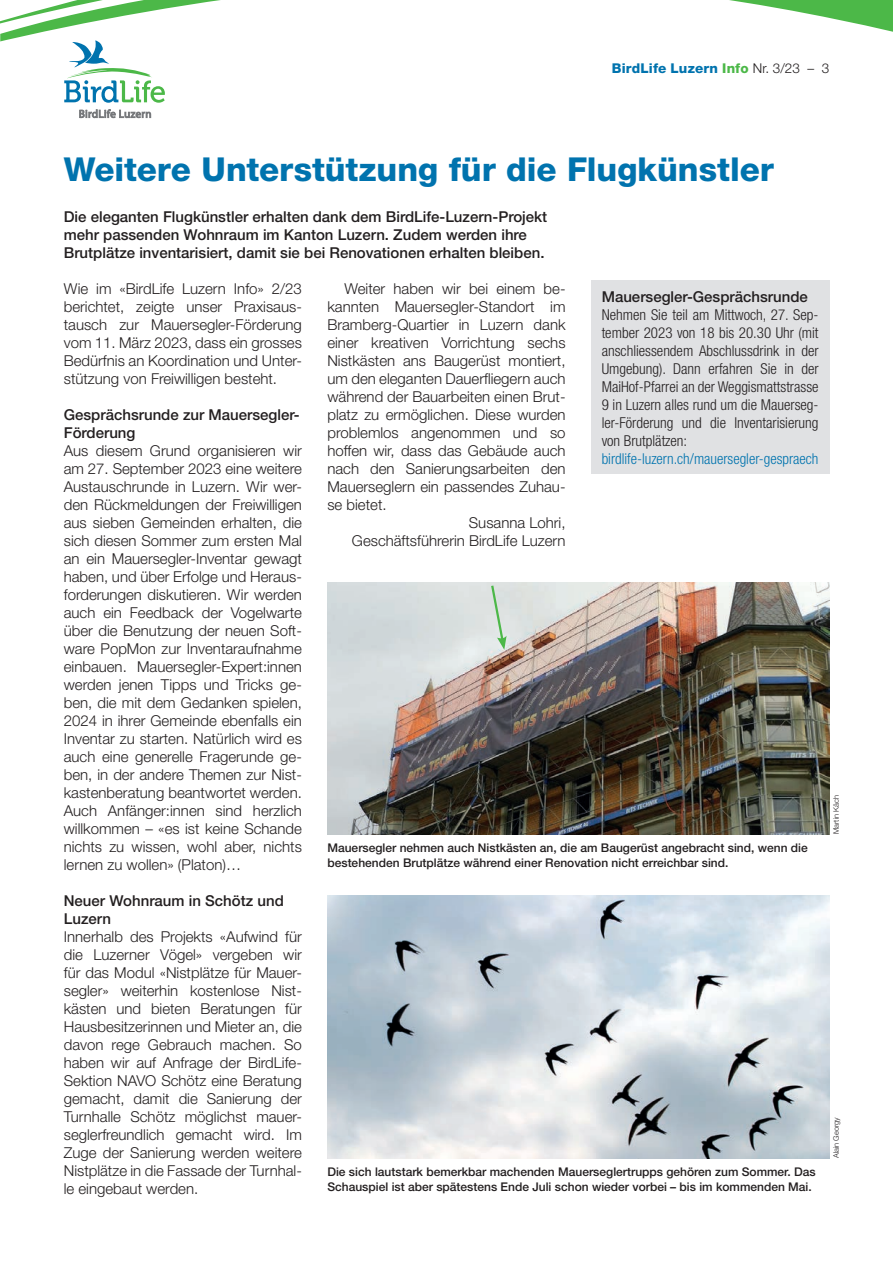
<style>
.page{position:relative;width:893px;height:1263px;background:#fff}
.page>*{position:absolute;margin:0;border:0;box-sizing:border-box;transform-origin:0 0}
.t1{font:800 33px "Helvetica Neue LT Std";color:#0073ae}
.t2{font:300 15px/18px "Helvetica Neue LT Std";color:#231f20;text-align:justify}
.t3{font:500 15px/18px "Helvetica Neue LT Std";color:#231f20}
.t4{font:300 condensed 15px/18px "Helvetica Neue LT Std";color:#231f20;text-align:justify}
.t5{font:300 condensed 15px "Helvetica Neue LT Std";color:#0073ae}
.t6{font:800 13.5px "Helvetica Neue LT Std";letter-spacing:.01em;color:#0073ae}
.t7{font:500 12px/14.4px "Helvetica Neue LT Std";color:#231f20}
.t8{font:300 7.5px "Helvetica Neue LT Std";color:#231f20}
.s1{color:#4cb848}
.s2{font-weight:300;color:#231f20}
</style>
<div class="page">
<svg style="left:165px;top:0;width:728px;height:32px"></svg>
<svg style="left:0;top:0;width:165px;height:103px"></svg>
<svg style="left:79px;top:109px;width:72px;height:10px"></svg>
<img style="left:327px;top:895px;width:502px;height:263px">
<img style="left:327px;top:582px;width:502px;height:252px">
<svg style="left:490px;top:583px;width:17px;height:67px"></svg>
<div style="left:591px;top:280px;width:238px;height:194px;background:#e0e1e3"></div>
<p class="t6" style="left:612px;top:61px;width:219px">BirdLife Luzern <span class="s1">Info</span> <span class="s2">Nr. 3/23 – 3</span></p>
<h1 class="t1" style="left:64px;top:150px;width:712px">Weitere Unterstützung für die Flugkünstler</h1>
<p class="t3" style="left:64px;top:208px;width:485px">Die eleganten Flugkünstler erhalten dank dem BirdLife-Luzern-Projekt mehr passenden Wohnraum im Kanton Luzern. Zudem werden ihre<br>Brutplätze inventarisiert, damit sie bei Renovationen erhalten bleiben.</p>
<p class="t2" style="left:64px;top:279px;width:240px">Wie im «BirdLife Luzern Info» 2/23 berichtet, zeigte unser Praxisaus&shy;tausch zur Mauersegler-Förderung vom 11. März 2023, dass ein grosses Bedürfnis an Koordination und Unter&shy;stützung von Freiwilligen besteht.</p>
<p class="t3" style="left:64px;top:406px;width:237px">Gesprächsrunde zur Mauersegler-<br>Förderung</p>
<p class="t2" style="left:64px;top:441px;width:240px">Aus diesem Grund organisieren wir am 27. September 2023 eine weitere Austauschrunde in Luzern. Wir wer&shy;den Rückmeldungen der Freiwilligen aus sieben Gemeinden erhalten, die sich diesen Sommer zum ersten Mal an ein Mauersegler-Inventar gewagt haben, und über Erfolge und Heraus&shy;forderungen diskutieren. Wir werden auch ein Feedback der Vogelwarte über die Benutzung der neuen Soft&shy;ware PopMon zur Inventaraufnahme einbauen. Mauersegler-Expert:innen werden jenen Tipps und Tricks ge&shy;ben, die mit dem Gedanken spielen, 2024 in ihrer Gemeinde ebenfalls ein Inventar zu starten. Natürlich wird es auch eine generelle Fragerunde ge&shy;ben, in der andere Themen zur Nist&shy;kastenberatung beantwortet werden.<br>Auch Anfänger:innen sind herzlich willkommen – «es ist keine Schande nichts zu wissen, wohl aber, nichts lernen zu wollen» (Platon)…</p>
<p class="t3" style="left:64px;top:892px;width:222px">Neuer Wohnraum in Schötz und<br>Luzern</p>
<p class="t2" style="left:64px;top:927px;width:240px">Innerhalb des Projekts «Aufwind für die Luzerner Vögel» vergeben wir für das Modul «Nistplätze für Mauer&shy;segler» weiterhin kostenlose Nist&shy;kästen und bieten Beratungen für Hausbesitzerinnen und Mieter an, die davon rege Gebrauch machen. So haben wir auf Anfrage der BirdLife-Sektion NAVO Schötz eine Beratung gemacht, damit die Sanierung der Turnhalle Schötz möglichst mauer&shy;seglerfreundlich gemacht wird. Im Zuge der Sanierung werden weitere Nistplätze in die Fassade der Turnhal&shy;le eingebaut werden.</p>
<p class="t2" style="left:344px;top:279px;width:223px">Weiter haben wir bei einem be-</p>
<p class="t2" style="left:327px;top:297px;width:240px">kannten Mauersegler-Standort im</p>
<p class="t2" style="left:327px;top:315px;width:240px">Bramberg-Quartier in Luzern dank</p>
<p class="t2" style="left:327px;top:333px;width:240px">einer kreativen Vorrichtung sechs</p>
<p class="t2" style="left:327px;top:351px;width:240px">Nistkästen ans Baugerüst montiert,</p>
<p class="t2" style="left:327px;top:369px;width:240px">um den eleganten Dauerfliegern auch</p>
<p class="t2" style="left:327px;top:387px;width:240px">während der Bauarbeiten einen Brut-</p>
<p class="t2" style="left:327px;top:405px;width:240px">platz zu ermöglichen. Diese wurden</p>
<p class="t2" style="left:327px;top:423px;width:240px">problemlos angenommen und so</p>
<p class="t2" style="left:327px;top:441px;width:240px">hoffen wir, dass das Gebäude auch</p>
<p class="t2" style="left:327px;top:459px;width:240px">nach den Sanierungsarbeiten den</p>
<p class="t2" style="left:327px;top:477px;width:240px">Mauerseglern ein passendes Zuhau-</p>
<p class="t2" style="left:327px;top:495px;width:61px">se bietet.</p>
<p class="t2" style="left:469px;top:513px;width:98px">Susanna Lohri,</p>
<p class="t2" style="left:352px;top:531px;width:215px">Geschäftsführerin BirdLife Luzern</p>
<p class="t3" style="left:602px;top:287px;width:208px">Mauersegler-Gesprächsrunde</p>
<p class="t4" style="left:602px;top:305px;width:218px">Nehmen Sie teil am Mittwoch, 27. Sep&shy;tember 2023 von 18 bis 20.30 Uhr (mit anschliessendem Abschlussdrink in der Umgebung). Dann erfahren Sie in der MaiHof-Pfarrei an der Weggismattstrasse 9 in Luzern alles rund um die Mauerseg&shy;ler-Förderung und die Inventarisierung von Brutplätzen:</p>
<p class="t5" style="left:602px;top:450px;width:218px">birdlife-luzern.ch/mauersegler-gespraech</p>
<p class="t7" style="left:327px;top:840px;width:482px">Mauersegler nehmen auch Nistkästen an, die am Baugerüst angebracht sind, wenn die bestehenden Brutplätze während einer Renovation nicht erreichbar sind.</p>
<p class="t7" style="left:327px;top:1164px;width:490px">Die sich lautstark bemerkbar machenden Mauerseglertrupps gehören zum Sommer. Das<br>Schauspiel ist aber spätestens Ende Juli schon wieder vorbei – bis im kommenden Mai.</p>
<p class="t8" style="left:831px;top:834px;width:40px;rotate:-90deg">Martin Käch</p>
<p class="t8" style="left:831px;top:1158px;width:43px;rotate:-90deg">Alain Georgy</p>
</div>
